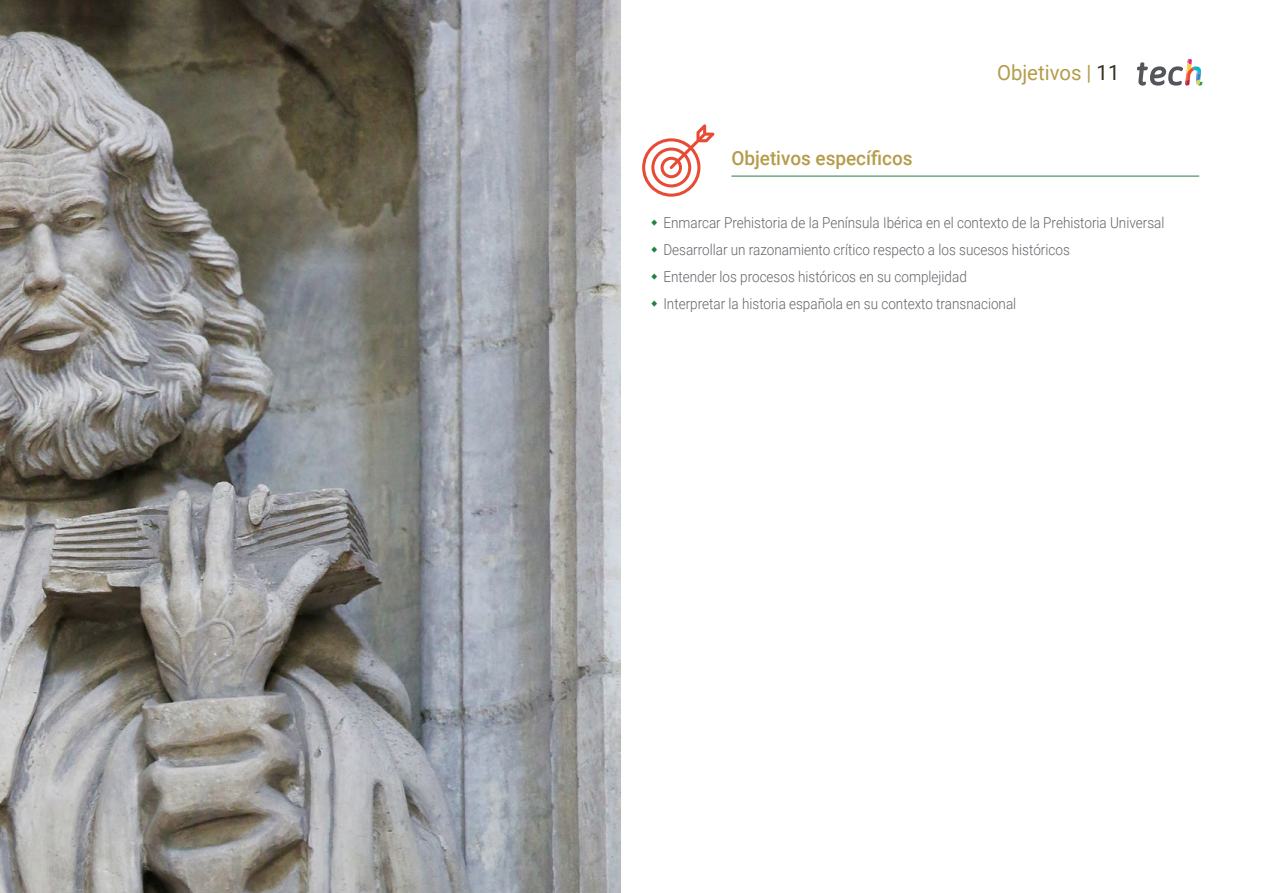
<style>
.page{position:relative;width:1263px;height:893px;background:#fff}
.page>*{position:absolute;margin:0;border:0;box-sizing:border-box;transform-origin:0 0}
.t1{font:21px "Roboto";color:#b49c4b}
.t2{font:500 19.5px "Roboto";color:#b49c4b}
.t3{font:300 15px/26.7px "Roboto";color:#61646a;scale:.9 1}
.s1{color:#312e20}
</style>
<div class="page">
<svg style="left:642px;top:124px;width:72px;height:73px"></svg>
<hr style="left:731px;top:176px;width:468px;height:1px;background:#208041">
<img style="left:0;top:0;width:621px;height:893px">
<svg style="left:1137px;top:59px;width:65px;height:27px"></svg>
<h2 class="t2" style="left:731px;top:144px;width:183px">Objetivos específicos</h2>
<h1 class="t1" style="left:997px;top:57px;width:124px">Objetivos | <span class="s1">11</span></h1>
<p class="t3" style="left:663px;top:209px;width:558px">Enmarcar Prehistoria de la Península Ibérica en el contexto de la Prehistoria Universal Desarrollar un razonamiento crítico respecto a los sucesos históricos<br>Entender los procesos históricos en su complejidad<br>Interpretar la historia española en su contexto transnacional</p>
</div>
